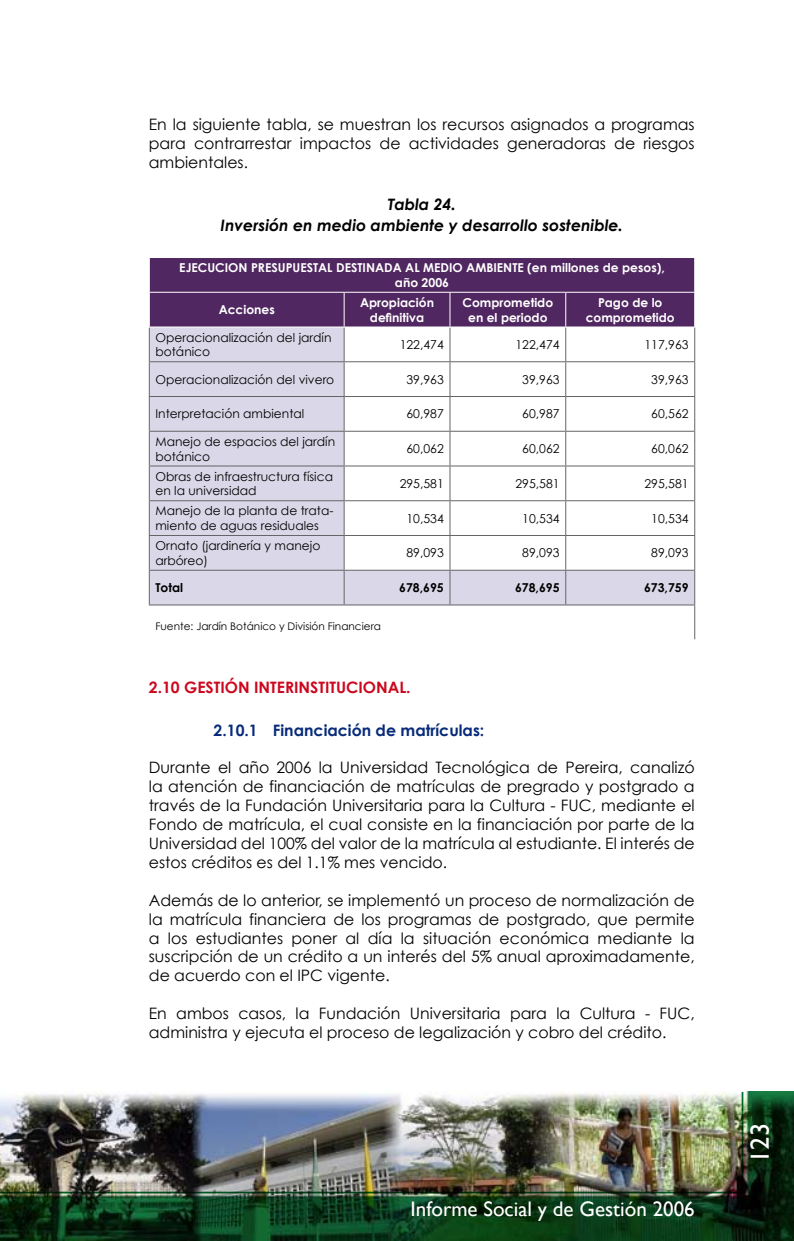
<style>
.page{position:relative;width:794px;height:1241px;background:#fff}
.page>*{position:absolute;margin:0;border:0;box-sizing:border-box;transform-origin:0 0}
.t1{font:26.25px "Gill Sans";color:#fff}
.t2{font:21px "Gill Sans";color:#fff}
.t3{font:15.75px/18.9px "Century Gothic";color:#000;text-align:justify}
.t4{font:italic 700 15.75px/21px "Century Gothic";color:#000;text-align:center}
.t5{font:700 15.75px "Century Gothic";color:#072b7a}
.t6{font:700 15.75px "Century Gothic";color:#cc071e}
.t7{font:12.25px/14.7px "Century Gothic";color:#000}
.t8{font:700 12.25px/14.7px "Century Gothic";color:#fff;text-align:center}
.t9{font:700 12.25px "Century Gothic";color:#000}
.t10{font:10.5px "Century Gothic";color:#000}
</style>
<div class="page">
<div style="left:150px;top:258px;width:544px;height:68px;background:#502760"></div>
<svg style="left:150px;top:327px;width:544px;height:277px"></svg>
<hr style="left:149px;top:327px;width:1px;height:34px;background:#646567">
<hr style="left:344px;top:327px;width:1px;height:34px;background:#646567">
<hr style="left:449px;top:327px;width:1px;height:34px;background:#646567">
<hr style="left:565px;top:327px;width:1px;height:34px;background:#646567">
<hr style="left:694px;top:327px;width:1px;height:34px;background:#646567">
<hr style="left:149px;top:361px;width:195px;height:1px;background:#646567">
<hr style="left:149px;top:362px;width:1px;height:34px;background:#646567">
<hr style="left:344px;top:361px;width:106px;height:1px;background:#646567">
<hr style="left:344px;top:362px;width:1px;height:34px;background:#646567">
<hr style="left:450px;top:361px;width:116px;height:1px;background:#646567">
<hr style="left:449px;top:362px;width:1px;height:34px;background:#646567">
<hr style="left:566px;top:361px;width:129px;height:1px;background:#646567">
<hr style="left:565px;top:362px;width:1px;height:34px;background:#646567">
<hr style="left:694px;top:362px;width:1px;height:34px;background:#646567">
<hr style="left:149px;top:396px;width:195px;height:1px;background:#646567">
<hr style="left:149px;top:397px;width:1px;height:34px;background:#646567">
<hr style="left:344px;top:396px;width:106px;height:1px;background:#646567">
<hr style="left:344px;top:397px;width:1px;height:34px;background:#646567">
<hr style="left:450px;top:396px;width:116px;height:1px;background:#646567">
<hr style="left:449px;top:397px;width:1px;height:34px;background:#646567">
<hr style="left:566px;top:396px;width:129px;height:1px;background:#646567">
<hr style="left:565px;top:397px;width:1px;height:34px;background:#646567">
<hr style="left:694px;top:397px;width:1px;height:34px;background:#646567">
<hr style="left:149px;top:431px;width:195px;height:1px;background:#646567">
<hr style="left:149px;top:431px;width:1px;height:34px;background:#646567">
<hr style="left:344px;top:431px;width:106px;height:1px;background:#646567">
<hr style="left:344px;top:431px;width:1px;height:34px;background:#646567">
<hr style="left:450px;top:431px;width:116px;height:1px;background:#646567">
<hr style="left:449px;top:431px;width:1px;height:34px;background:#646567">
<hr style="left:566px;top:431px;width:129px;height:1px;background:#646567">
<hr style="left:565px;top:431px;width:1px;height:34px;background:#646567">
<hr style="left:694px;top:431px;width:1px;height:34px;background:#646567">
<hr style="left:149px;top:465px;width:195px;height:1px;background:#646567">
<hr style="left:149px;top:466px;width:1px;height:34px;background:#646567">
<hr style="left:344px;top:465px;width:106px;height:1px;background:#646567">
<hr style="left:344px;top:466px;width:1px;height:34px;background:#646567">
<hr style="left:450px;top:465px;width:116px;height:1px;background:#646567">
<hr style="left:449px;top:466px;width:1px;height:34px;background:#646567">
<hr style="left:566px;top:465px;width:129px;height:1px;background:#646567">
<hr style="left:565px;top:466px;width:1px;height:34px;background:#646567">
<hr style="left:694px;top:466px;width:1px;height:34px;background:#646567">
<hr style="left:149px;top:500px;width:195px;height:1px;background:#646567">
<hr style="left:149px;top:501px;width:1px;height:34px;background:#646567">
<hr style="left:344px;top:500px;width:106px;height:1px;background:#646567">
<hr style="left:344px;top:501px;width:1px;height:34px;background:#646567">
<hr style="left:450px;top:500px;width:116px;height:1px;background:#646567">
<hr style="left:449px;top:501px;width:1px;height:34px;background:#646567">
<hr style="left:566px;top:500px;width:129px;height:1px;background:#646567">
<hr style="left:565px;top:501px;width:1px;height:34px;background:#646567">
<hr style="left:694px;top:501px;width:1px;height:34px;background:#646567">
<hr style="left:149px;top:535px;width:195px;height:1px;background:#646567">
<hr style="left:149px;top:536px;width:1px;height:33px;background:#646567">
<hr style="left:344px;top:535px;width:106px;height:1px;background:#646567">
<hr style="left:344px;top:536px;width:1px;height:33px;background:#646567">
<hr style="left:450px;top:535px;width:116px;height:1px;background:#646567">
<hr style="left:449px;top:536px;width:1px;height:33px;background:#646567">
<hr style="left:566px;top:535px;width:129px;height:1px;background:#646567">
<hr style="left:565px;top:536px;width:1px;height:33px;background:#646567">
<hr style="left:694px;top:536px;width:1px;height:33px;background:#646567">
<hr style="left:149px;top:569px;width:195px;height:1px;background:#646567">
<hr style="left:149px;top:570px;width:1px;height:34px;background:#646567">
<hr style="left:344px;top:569px;width:106px;height:1px;background:#646567">
<hr style="left:344px;top:570px;width:1px;height:34px;background:#646567">
<hr style="left:450px;top:569px;width:116px;height:1px;background:#646567">
<hr style="left:449px;top:570px;width:1px;height:34px;background:#646567">
<hr style="left:566px;top:569px;width:129px;height:1px;background:#646567">
<hr style="left:565px;top:570px;width:1px;height:34px;background:#646567">
<hr style="left:694px;top:570px;width:1px;height:34px;background:#646567">
<hr style="left:149px;top:604px;width:195px;height:1px;background:#646567">
<hr style="left:344px;top:604px;width:106px;height:1px;background:#646567">
<hr style="left:450px;top:604px;width:116px;height:1px;background:#646567">
<hr style="left:566px;top:604px;width:129px;height:1px;background:#646567">
<hr style="left:694px;top:605px;width:1px;height:34px;background:#646567">
<hr style="left:149px;top:292px;width:195px;height:1px;background:#fff">
<hr style="left:344px;top:292px;width:106px;height:1px;background:#fff">
<hr style="left:344px;top:293px;width:1px;height:33px;background:#fff">
<hr style="left:450px;top:292px;width:116px;height:1px;background:#fff">
<hr style="left:449px;top:293px;width:1px;height:33px;background:#fff">
<hr style="left:566px;top:292px;width:129px;height:1px;background:#fff">
<hr style="left:565px;top:293px;width:1px;height:33px;background:#fff">
<img style="left:0;top:1091px;width:794px;height:149px">
<img style="left:0;top:1091px;width:744px;height:102px">
<p class="t3" style="left:149px;top:115px;width:547px">En la siguiente tabla, se muestran los recursos asignados a programas para contrarrestar impactos de actividades generadoras de riesgos ambientales.</p>
<p class="t4" style="left:221px;top:193px;width:404px">Tabla 24.<br>Inversión en medio ambiente y desarrollo sostenible.</p>
<p class="t8" style="left:179px;top:260px;width:487px">EJECUCION PRESUPUESTAL DESTINADA AL MEDIO AMBIENTE (en millones de pesos), año 2006</p>
<p class="t8" style="left:219px;top:302px;width:58px">Acciones</p>
<p class="t8" style="left:360px;top:295px;width:75px">Apropiación definitiva</p>
<p class="t8" style="left:462px;top:295px;width:92px">Comprometido en el periodo</p>
<p class="t8" style="left:586px;top:295px;width:90px">Pago de lo comprometido</p>
<p class="t7" style="left:155px;top:329px;width:177px">Operacionalización del jardín botánico</p>
<p class="t7" style="left:400px;top:337px;width:46px">122,474</p>
<p class="t7" style="left:515px;top:337px;width:46px">122,474</p>
<p class="t7" style="left:644px;top:337px;width:46px">117,963</p>
<p class="t7" style="left:155px;top:372px;width:180px">Operacionalización del vivero</p>
<p class="t7" style="left:406px;top:372px;width:39px">39,963</p>
<p class="t7" style="left:522px;top:372px;width:39px">39,963</p>
<p class="t7" style="left:651px;top:372px;width:39px">39,963</p>
<p class="t7" style="left:155px;top:406px;width:150px">Interpretación ambiental</p>
<p class="t7" style="left:406px;top:406px;width:39px">60,987</p>
<p class="t7" style="left:522px;top:406px;width:39px">60,987</p>
<p class="t7" style="left:651px;top:406px;width:39px">60,562</p>
<p class="t7" style="left:155px;top:434px;width:181px">Manejo de espacios del jardín botánico</p>
<p class="t7" style="left:406px;top:441px;width:39px">60,062</p>
<p class="t7" style="left:522px;top:441px;width:39px">60,062</p>
<p class="t7" style="left:651px;top:441px;width:39px">60,062</p>
<p class="t7" style="left:155px;top:468px;width:179px">Obras de infraestructura física en la universidad</p>
<p class="t7" style="left:400px;top:476px;width:46px">295,581</p>
<p class="t7" style="left:515px;top:476px;width:46px">295,581</p>
<p class="t7" style="left:644px;top:476px;width:46px">295,581</p>
<p class="t7" style="left:155px;top:503px;width:180px">Manejo de la planta de trata&shy;miento de aguas residuales</p>
<p class="t7" style="left:406px;top:510px;width:39px">10,534</p>
<p class="t7" style="left:522px;top:510px;width:39px">10,534</p>
<p class="t7" style="left:651px;top:510px;width:39px">10,534</p>
<p class="t7" style="left:155px;top:538px;width:166px">Ornato (jardinería y manejo arbóreo)</p>
<p class="t7" style="left:406px;top:545px;width:39px">89,093</p>
<p class="t7" style="left:522px;top:545px;width:39px">89,093</p>
<p class="t7" style="left:651px;top:545px;width:39px">89,093</p>
<p class="t9" style="left:155px;top:580px;width:29px">Total</p>
<p class="t9" style="left:399px;top:580px;width:46px">678,695</p>
<p class="t9" style="left:515px;top:580px;width:46px">678,695</p>
<p class="t9" style="left:644px;top:580px;width:46px">673,759</p>
<p class="t10" style="left:155px;top:620px;width:227px">Fuente: Jardín Botánico y División Financiera</p>
<p class="t6" style="left:149px;top:677px;width:263px">2.10 GESTIÓN INTERINSTITUCIONAL.</p>
<p class="t5" style="left:214px;top:719px;width:272px">2.10.1 Financiación de matrículas:</p>
<p class="t3" style="left:149px;top:757px;width:547px">Durante el año 2006 la Universidad Tecnológica de Pereira, canalizó la atención de financiación de matrículas de pregrado y postgrado a través de la Fundación Universitaria para la Cultura - FUC, mediante el Fondo de matrícula, el cual consiste en la financiación por parte de la Universidad del 100% del valor de la matrícula al estudiante. El interés de estos créditos es del 1.1% mes vencido.</p>
<p class="t3" style="left:149px;top:890px;width:547px">Además de lo anterior, se implementó un proceso de normalización de la matrícula financiera de los programas de postgrado, que permite a los estudiantes poner al día la situación económica mediante la suscripción de un crédito a un interés del 5% anual aproximadamente, de acuerdo con el IPC vigente.</p>
<p class="t3" style="left:149px;top:1003px;width:547px">En ambos casos, la Fundación Universitaria para la Cultura - FUC, administra y ejecuta el proceso de legalización y cobro del crédito.</p>
<h2 class="t2" style="left:410px;top:1196px;width:286px">Informe Social y de Gestión 2006</h2>
<h1 class="t1" style="left:744px;top:1162px;width:41px;rotate:-90deg">123</h1>
</div>
